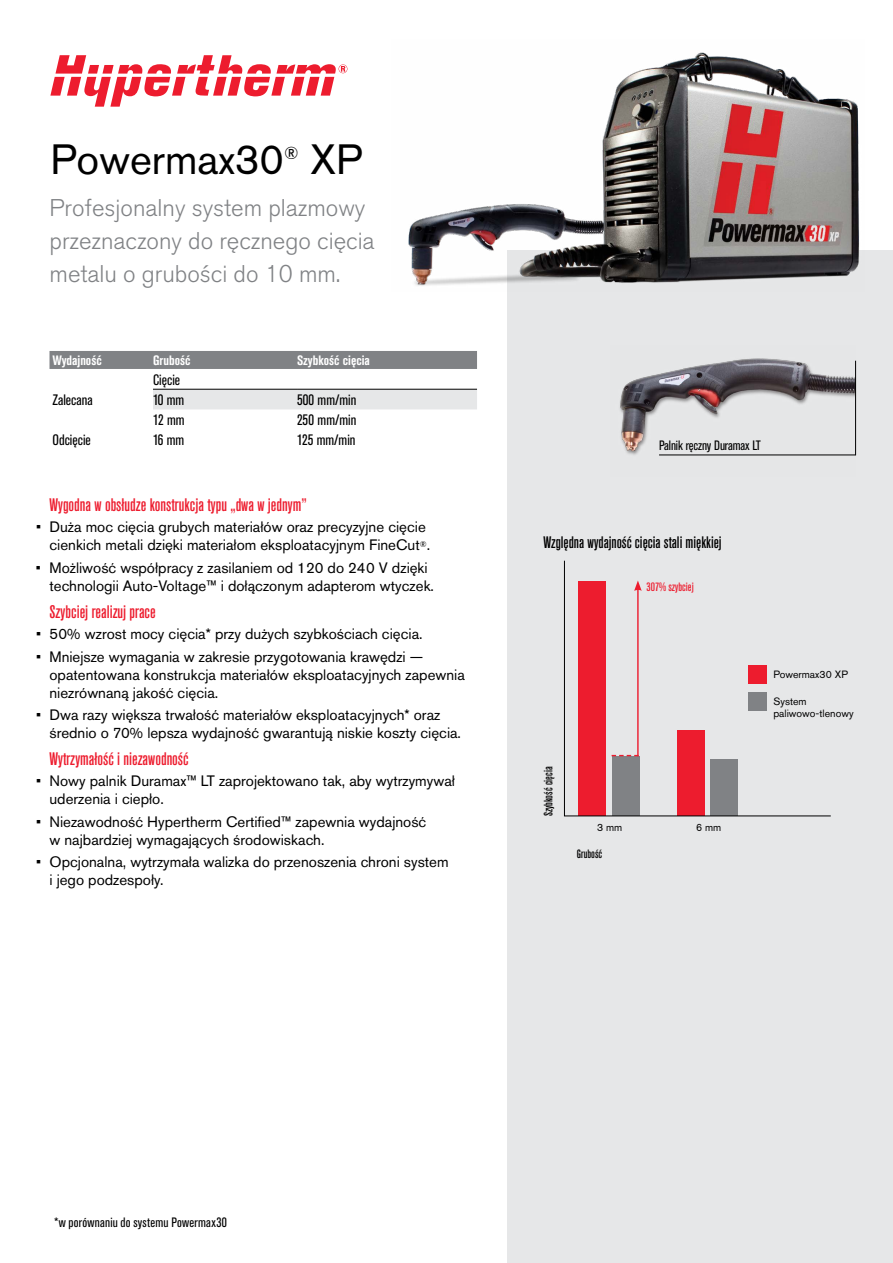
<style>
.page{position:relative;width:893px;height:1263px;background:#fff}
.page>*{position:absolute;margin:0;border:0;box-sizing:border-box;transform-origin:0 0}
.t1{font:42px "Akzidenz Grotesk Pro";color:#000}
.t2{font:300 24px/33px "Akzidenz Grotesk Pro";color:#808285}
.t3{font:500 condensed 18px "Akzidenz Grotesk Pro";color:#ed1c2e}
.t4{font:17.4px "Akzidenz Grotesk Pro";color:#000}
.t5{font:500 condensed 16.5px "Akzidenz Grotesk Pro";color:#000}
.t6{font:15px/18px "Akzidenz Grotesk Pro";color:#000}
.t7{font:condensed 15px "Akzidenz Grotesk Pro";color:#000}
.t8{font:condensed 13.5px "Akzidenz Grotesk Pro";letter-spacing:.01em;color:#000}
.t9{font:700 condensed 13.5px "Akzidenz Grotesk Pro";color:#fff}
.t10{font:condensed 13.5px "Akzidenz Grotesk Pro";letter-spacing:-.01em;color:#000}
.t11{font:500 condensed 12px "Akzidenz Grotesk Pro";color:#000}
.t12{font:500 condensed 12px "Akzidenz Grotesk Pro";color:#ed1c2e}
.t13{font:10.5px/12px "Akzidenz Grotesk Pro";color:#000}
</style>
<div class="page">
<div style="left:508px;top:250px;width:385px;height:1013px;background:#e6e7e8"></div>
<svg style="left:564px;top:560px;width:267px;height:257px"></svg>
<img style="left:408px;top:52px;width:452px;height:239px">
<img style="left:620px;top:358px;width:235px;height:97px">
<svg style="left:50px;top:55px;width:297px;height:52px"></svg>
<hr style="left:659px;top:455px;width:197px;height:1px;background:#000">
<hr style="left:855px;top:361px;width:1px;height:94px;background:#000">
<div style="left:50px;top:351px;width:427px;height:18px;background:#808285"></div>
<div style="left:153px;top:390px;width:324px;height:19px;background:#e6e7e8"></div>
<hr style="left:153px;top:389px;width:144px;height:1px;background:#000">
<hr style="left:297px;top:389px;width:180px;height:1px;background:#000">
<h1 class="t1" style="left:50px;top:132px;width:235px">Powermax30</h1>
<p class="t4" style="left:284px;top:141px;width:16px">®</p>
<h1 class="t1" style="left:310px;top:132px;width:54px">XP</h1>
<h2 class="t2" style="left:50px;top:191px;width:327px">Profesjonalny system plazmowy przeznaczony do ręcznego cięcia metalu o grubości do 10 mm.</h2>
<p class="t9" style="left:52px;top:352px;width:51px">Wydajność</p>
<p class="t9" style="left:153px;top:352px;width:39px">Grubość</p>
<p class="t9" style="left:297px;top:352px;width:74px">Szybkość cięcia</p>
<p class="t7" style="left:153px;top:370px;width:29px">Cięcie</p>
<p class="t7" style="left:52px;top:390px;width:42px">Zalecana</p>
<p class="t7" style="left:153px;top:390px;width:33px">10 mm</p>
<p class="t7" style="left:297px;top:390px;width:61px">500 mm/min</p>
<p class="t7" style="left:153px;top:410px;width:33px">12 mm</p>
<p class="t7" style="left:297px;top:410px;width:61px">250 mm/min</p>
<p class="t7" style="left:53px;top:430px;width:40px">Odcięcie</p>
<p class="t7" style="left:153px;top:430px;width:33px">16 mm</p>
<p class="t7" style="left:297px;top:430px;width:60px">125 mm/min</p>
<p class="t3" style="left:50px;top:493px;width:259px">Wygodna w obsłudze konstrukcja typu „dwa w jednym”</p>
<p class="t6" style="left:36px;top:518px;width:396px;text-align:right">• Duża moc cięcia grubych materiałów oraz precyzyjne cięcie cienkich metali dzięki materiałom eksploatacyjnym FineCut<sup>®</sup>.</p>
<p class="t6" style="left:49px;top:559px;width:386px;text-indent:-14px">• Możliwość współpracy z zasilaniem od 120 do 240 V dzięki technologii Auto-Voltage™ i dołączonym adapterom wtyczek.</p>
<p class="t3" style="left:50px;top:600px;width:108px">Szybciej realizuj prace</p>
<p class="t6" style="left:36px;top:625px;width:388px">• 50% wzrost mocy cięcia* przy dużych szybkościach cięcia.</p>
<p class="t6" style="left:50px;top:647px;width:417px;text-indent:-14px">• Mniejsze wymagania w zakresie przygotowania krawędzi — opatentowana konstrukcja materiałów eksploatacyjnych zapewnia niezrównaną jakość cięcia.</p>
<p class="t6" style="left:50px;top:706px;width:413px;text-indent:-14px">• Dwa razy większa trwałość materiałów eksploatacyjnych* oraz średnio o 70% lepsza wydajność gwarantują niskie koszty cięcia.</p>
<p class="t3" style="left:50px;top:747px;width:141px">Wytrzymałość i niezawodność</p>
<p class="t6" style="left:50px;top:772px;width:407px;text-indent:-14px">• Nowy palnik Duramax™ LT zaprojektowano tak, aby wytrzymywał uderzenia i ciepło.</p>
<p class="t6" style="left:50px;top:812px;width:378px;text-indent:-14px">• Niezawodność Hypertherm Certified™ zapewnia wydajność w najbardziej wymagających środowiskach.</p>
<p class="t6" style="left:50px;top:853px;width:401px;text-indent:-14px">• Opcjonalna, wytrzymała walizka do przenoszenia chroni system i jego podzespoły.</p>
<p class="t10" style="left:659px;top:437px;width:103px">Palnik ręczny Duramax LT</p>
<p class="t5" style="left:544px;top:531px;width:180px">Względna wydajność cięcia stali miękkiej</p>
<p class="t12" style="left:646px;top:579px;width:49px">307% szybciej</p>
<p class="t11" style="left:541px;top:816px;width:51px;rotate:-90deg">Szybkość cięcia</p>
<p class="t13" style="left:597px;top:821px;width:27px">3 mm</p>
<p class="t13" style="left:696px;top:821px;width:27px">6 mm</p>
<p class="t11" style="left:577px;top:846px;width:27px">Grubość</p>
<p class="t13" style="left:773px;top:668px;width:76px">Powermax30 XP</p>
<p class="t13" style="left:773px;top:695px;width:82px">System paliwowo-tlenowy</p>
<p class="t8" style="left:54px;top:1213px;width:174px">*w porównaniu do systemu Powermax30</p>
</div>
